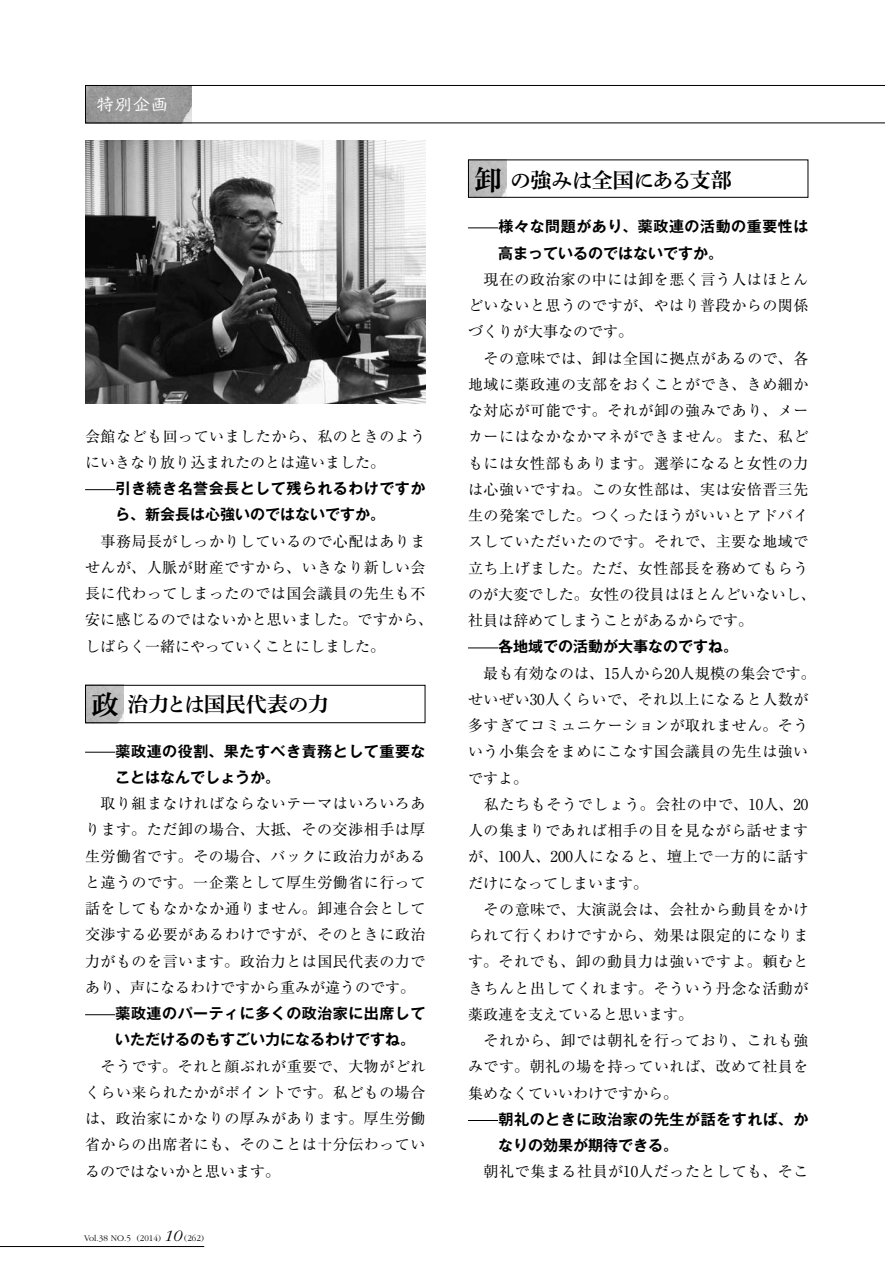
<style>
.page{position:relative;width:885px;height:1263px;background:#fff}
.page>*{position:absolute;margin:0;border:0;box-sizing:border-box;transform-origin:0 0}
.t1{font:21px "Shuei Min Pro B";letter-spacing:-.025em;color:#000}
.t2{font:18px "Musashi Std";color:#fff}
.t3{font:15px/26.2px "Ryumin Pro";letter-spacing:.035em;color:#000}
.t4{font:700 15px/26.2px "Gothic MB101 Pro De";letter-spacing:.035em;color:#000}
.t5{font:700 15px "Gothic MB101 Pro De";color:#000}
.t6{font:300 9px "Garamond";color:#000}
.s1{font-size:27px}
.s2{font-style:italic;font-size:16.5px}
</style>
<div class="page">
<hr style="left:0;top:1246px;width:204px;height:1px;background:#000">
<img style="left:85px;top:140px;width:340px;height:264px">
<img style="left:87px;top:687px;width:36px;height:34px">
<div style="left:85px;top:685px;width:340px;height:38px;border:1px solid #000"></div>
<img style="left:470px;top:161px;width:36px;height:35px">
<div style="left:468px;top:159px;width:340px;height:39px;border:1px solid #000"></div>
<hr style="left:85px;top:489px;width:30px;height:1px;background:#000">
<hr style="left:85px;top:752px;width:30px;height:1px;background:#000">
<hr style="left:85px;top:1014px;width:30px;height:1px;background:#000">
<hr style="left:468px;top:228px;width:30px;height:1px;background:#000">
<hr style="left:468px;top:648px;width:30px;height:1px;background:#000">
<hr style="left:468px;top:1120px;width:30px;height:1px;background:#000">
<svg style="left:85px;top:85px;width:799px;height:38px"></svg>
<p class="t2" style="left:96px;top:91px;width:73px">特別企画</p>
<p class="t3" style="left:85px;top:422px;width:342px">会館なども回っていましたから、私のときのようにいきなり放り込まれたのとは違いました。</p>
<p class="t4" style="left:115px;top:473px;width:312px">引き続き名誉会長として残られるわけですから、新会長は心強いのではないですか。</p>
<p class="t3" style="left:85px;top:527px;width:349px">　事務局長がしっかりしているので心配はありませんが、人脈が財産ですから、いきなり新しい会長に代わってしまったのでは国会議員の先生も不安に感じるのではないかと思いました。ですから、しばらく一緒にやっていくことにしました。</p>
<h1 class="t1" style="left:91px;top:689px;width:239px"><span class="s1">政</span> 治力とは国民代表の力</h1>
<p class="t4" style="left:115px;top:736px;width:312px">薬政連の役割、果たすべき責務として重要なことはなんでしょうか。</p>
<p class="t3" style="left:85px;top:789px;width:342px;text-align:justify">　取り組まなければならないテーマはいろいろあります。ただ卸の場合、大抵、その交渉相手は厚生労働省です。その場合、バックに政治力があると違うのです。一企業として厚生労働省に行って話をしてもなかなか通りません。卸連合会として交渉する必要があるわけですが、そのときに政治力がものを言います。政治力とは国民代表の力であり、声になるわけですから重みが違うのです。</p>
<p class="t4" style="left:115px;top:998px;width:312px">薬政連のパーティに多くの政治家に出席していただけるのもすごい力になるわけですね。</p>
<p class="t3" style="left:85px;top:1052px;width:342px;text-align:justify">　そうです。それと顔ぶれが重要で、大物がどれくらい来られたかがポイントです。私どもの場合は、政治家にかなりの厚みがあります。厚生労働省からの出席者にも、そのことは十分伝わっているのではないかと思います。</p>
<p class="t6" style="left:84px;top:1233px;width:121px">Vol.38 NO.5 (2014) <span class="s2">10</span> (262)</p>
<h1 class="t1" style="left:474px;top:165px;width:259px"><span class="s1">卸</span> の強みは全国にある支部</h1>
<p class="t4" style="left:498px;top:212px;width:312px">様々な問題があり、薬政連の活動の重要性は高まっているのではないですか。</p>
<p class="t3" style="left:468px;top:265px;width:349px">　現在の政治家の中には卸を悪く言う人はほとんどいないと思うのですが、やはり普段からの関係づくりが大事なのです。<br>　その意味では、卸は全国に拠点があるので、各地域に薬政連の支部をおくことができ、きめ細かな対応が可能です。それが卸の強みであり、メーカーにはなかなかマネができません。また、私どもには女性部もあります。選挙になると女性の力は心強いですね。この女性部は、実は安倍晋三先生の発案でした。つくったほうがいいとアドバイスしていただいたのです。それで、主要な地域で立ち上げました。ただ、女性部長を務めてもらうのが大変でした。女性の役員はほとんどいないし、社員は辞めてしまうことがあるからです。</p>
<p class="t5" style="left:498px;top:634px;width:241px">各地域での活動が大事なのですね。</p>
<p class="t3" style="left:468px;top:659px;width:349px">　最も有効なのは、15人から20人規模の集会です。せいぜい30人くらいで、それ以上になると人数が多すぎてコミュニケーションが取れません。そういう小集会をまめにこなす国会議員の先生は強いですよ。<br>　私たちもそうでしょう。会社の中で、10人、20人の集まりであれば相手の目を見ながら話せますが、100人、200人になると、壇上で一方的に話すだけになってしまいます。<br>　その意味で、大演説会は、会社から動員をかけられて行くわけですから、効果は限定的になります。それでも、卸の動員力は強いですよ。頼むときちんと出してくれます。そういう丹念な活動が薬政連を支えていると思います。<br>　それから、卸では朝礼を行っており、これも強みです。朝礼の場を持っていれば、改めて社員を集めなくていいわけですから。</p>
<p class="t4" style="left:498px;top:1104px;width:312px">朝礼のときに政治家の先生が話をすれば、かなりの効果が期待できる。</p>
<p class="t3" style="left:468px;top:1158px;width:342px">　朝礼で集まる社員が10人だったとしても、そこ</p>
</div>
